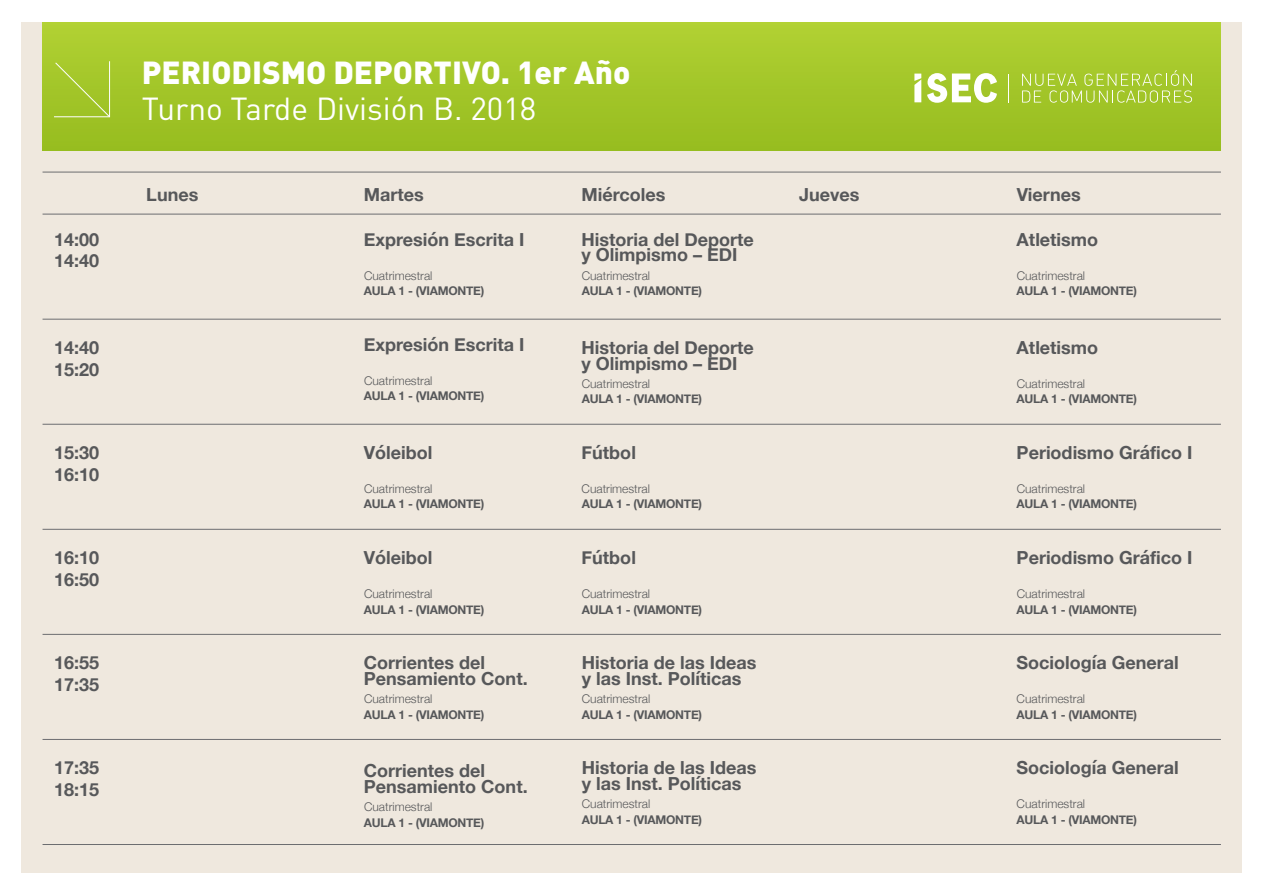
<style>
.page{position:relative;width:1265px;height:895px;background:#fff}
.page>*{position:absolute;margin:0;border:0;box-sizing:border-box;transform-origin:0 0}
.t1{font:900 31.5px "DIN Pro";color:#fff}
.t2{font:31.5px "DIN Pro";color:#fff}
.t3{font:700 18px/21.6px "Helvetica Neue";color:#57585a}
.t4{font:700 12px "Helvetica Neue";letter-spacing:-.02em;color:#57585a}
.t5{font:300 12px "Helvetica Neue";color:#57585a}
</style>
<div class="page">
<div style="left:21px;top:22px;width:1221px;height:850px;background:#efe8de"></div>
<div style="left:43px;top:22px;width:1177px;height:129px;background:linear-gradient(to right,#a4c729,#a4c72a)"></div>
<svg style="left:1022px;top:70px;width:169px;height:33px;background:#afce47"></svg>
<svg style="left:1007px;top:74px;width:1px;height:28px"></svg>
<svg style="left:927px;top:73px;width:70px;height:30px;background:#d4e49b"></svg>
<svg style="left:914px;top:74px;width:7px;height:28px"></svg>
<hr style="left:43px;top:172px;width:1177px;height:1px;background:#6c6d70">
<hr style="left:43px;top:214px;width:1177px;height:1px;background:#6c6d70">
<hr style="left:43px;top:319px;width:1177px;height:1px;background:#6c6d70">
<hr style="left:43px;top:424px;width:1177px;height:1px;background:#6c6d70">
<hr style="left:43px;top:529px;width:1177px;height:1px;background:#6c6d70">
<hr style="left:43px;top:634px;width:1177px;height:1px;background:#6c6d70">
<hr style="left:43px;top:739px;width:1177px;height:1px;background:#6c6d70">
<hr style="left:43px;top:844px;width:1177px;height:1px;background:#6c6d70">
<svg style="left:53px;top:60px;width:58px;height:58px;background:#a7c934"></svg>
<h1 class="t1" style="left:142px;top:51px;width:490px">PERIODISMO DEPORTIVO. 1er Año</h1>
<h1 class="t2" style="left:142px;top:87px;width:396px">Turno Tarde División B. 2018</h1>
<p class="t3" style="left:146px;top:184px;width:54px">Lunes</p>
<p class="t3" style="left:364px;top:184px;width:61px">Martes</p>
<p class="t3" style="left:581px;top:184px;width:85px">Miércoles</p>
<p class="t3" style="left:799px;top:184px;width:62px">Jueves</p>
<p class="t3" style="left:1016px;top:184px;width:65px">Viernes</p>
<p class="t3" style="left:54px;top:229px;width:47px">14:00<br>14:40</p>
<p class="t3" style="left:54px;top:337px;width:47px">14:40<br>15:20</p>
<p class="t3" style="left:54px;top:442px;width:47px">15:30<br>16:10</p>
<p class="t3" style="left:54px;top:547px;width:47px">16:10<br>16:50</p>
<p class="t3" style="left:364px;top:229px;width:162px">Expresión Escrita I</p>
<p class="t5" style="left:364px;top:265px;width:70px">Cuatrimestral</p>
<p class="t4" style="left:364px;top:281px;width:122px">AULA 1 - (VIAMONTE)</p>
<p class="t3" style="left:364px;top:334px;width:162px">Expresión Escrita I</p>
<p class="t5" style="left:364px;top:370px;width:70px">Cuatrimestral</p>
<p class="t4" style="left:364px;top:386px;width:122px">AULA 1 - (VIAMONTE)</p>
<p class="t3" style="left:364px;top:442px;width:70px">Vóleibol</p>
<p class="t5" style="left:364px;top:478px;width:70px">Cuatrimestral</p>
<p class="t4" style="left:364px;top:494px;width:122px">AULA 1 - (VIAMONTE)</p>
<p class="t3" style="left:364px;top:547px;width:70px">Vóleibol</p>
<p class="t5" style="left:364px;top:583px;width:70px">Cuatrimestral</p>
<p class="t4" style="left:364px;top:599px;width:122px">AULA 1 - (VIAMONTE)</p>
<p class="t3" style="left:581px;top:232px;width:174px;line-height:15.6px">Historia del Deporte y Olimpismo – EDI</p>
<p class="t5" style="left:581px;top:265px;width:70px">Cuatrimestral</p>
<p class="t4" style="left:581px;top:281px;width:122px">AULA 1 - (VIAMONTE)</p>
<p class="t3" style="left:581px;top:340px;width:174px;line-height:15.6px">Historia del Deporte y Olimpismo – EDI</p>
<p class="t5" style="left:581px;top:373px;width:70px">Cuatrimestral</p>
<p class="t4" style="left:581px;top:389px;width:122px">AULA 1 - (VIAMONTE)</p>
<p class="t3" style="left:581px;top:442px;width:56px">Fútbol</p>
<p class="t5" style="left:581px;top:478px;width:70px">Cuatrimestral</p>
<p class="t4" style="left:581px;top:494px;width:122px">AULA 1 - (VIAMONTE)</p>
<p class="t3" style="left:581px;top:547px;width:56px">Fútbol</p>
<p class="t5" style="left:581px;top:583px;width:70px">Cuatrimestral</p>
<p class="t4" style="left:581px;top:599px;width:122px">AULA 1 - (VIAMONTE)</p>
<p class="t3" style="left:1016px;top:229px;width:83px">Atletismo</p>
<p class="t5" style="left:1016px;top:265px;width:70px">Cuatrimestral</p>
<p class="t4" style="left:1016px;top:281px;width:122px">AULA 1 - (VIAMONTE)</p>
<p class="t3" style="left:1016px;top:337px;width:83px">Atletismo</p>
<p class="t5" style="left:1016px;top:373px;width:70px">Cuatrimestral</p>
<p class="t4" style="left:1016px;top:389px;width:122px">AULA 1 - (VIAMONTE)</p>
<p class="t3" style="left:1016px;top:442px;width:177px">Periodismo Gráfico I</p>
<p class="t5" style="left:1016px;top:478px;width:70px">Cuatrimestral</p>
<p class="t4" style="left:1016px;top:494px;width:122px">AULA 1 - (VIAMONTE)</p>
<p class="t3" style="left:1016px;top:547px;width:177px">Periodismo Gráfico I</p>
<p class="t5" style="left:1016px;top:583px;width:70px">Cuatrimestral</p>
<p class="t4" style="left:1016px;top:599px;width:122px">AULA 1 - (VIAMONTE)</p>
<p class="t3" style="left:54px;top:652px;width:47px">16:55<br>17:35</p>
<p class="t3" style="left:54px;top:757px;width:47px">17:35<br>18:15</p>
<p class="t3" style="left:364px;top:655px;width:165px;line-height:15.6px">Corrientes del<br>Pensamiento Cont.</p>
<p class="t5" style="left:364px;top:688px;width:70px">Cuatrimestral</p>
<p class="t4" style="left:364px;top:704px;width:122px">AULA 1 - (VIAMONTE)</p>
<p class="t3" style="left:364px;top:763px;width:165px;line-height:15.6px">Corrientes del<br>Pensamiento Cont.</p>
<p class="t5" style="left:364px;top:796px;width:70px">Cuatrimestral</p>
<p class="t4" style="left:364px;top:812px;width:122px">AULA 1 - (VIAMONTE)</p>
<p class="t3" style="left:581px;top:655px;width:176px;line-height:15.6px">Historia de las Ideas y las Inst. Políticas</p>
<p class="t5" style="left:581px;top:688px;width:70px">Cuatrimestral</p>
<p class="t4" style="left:581px;top:704px;width:122px">AULA 1 - (VIAMONTE)</p>
<p class="t3" style="left:581px;top:760px;width:176px;line-height:15.6px">Historia de las Ideas y las Inst. Políticas</p>
<p class="t5" style="left:581px;top:793px;width:70px">Cuatrimestral</p>
<p class="t4" style="left:581px;top:809px;width:122px">AULA 1 - (VIAMONTE)</p>
<p class="t3" style="left:1016px;top:652px;width:164px">Sociología General</p>
<p class="t5" style="left:1016px;top:688px;width:70px">Cuatrimestral</p>
<p class="t4" style="left:1016px;top:704px;width:122px">AULA 1 - (VIAMONTE)</p>
<p class="t3" style="left:1016px;top:757px;width:164px">Sociología General</p>
<p class="t5" style="left:1016px;top:793px;width:70px">Cuatrimestral</p>
<p class="t4" style="left:1016px;top:809px;width:122px">AULA 1 - (VIAMONTE)</p>
</div>
